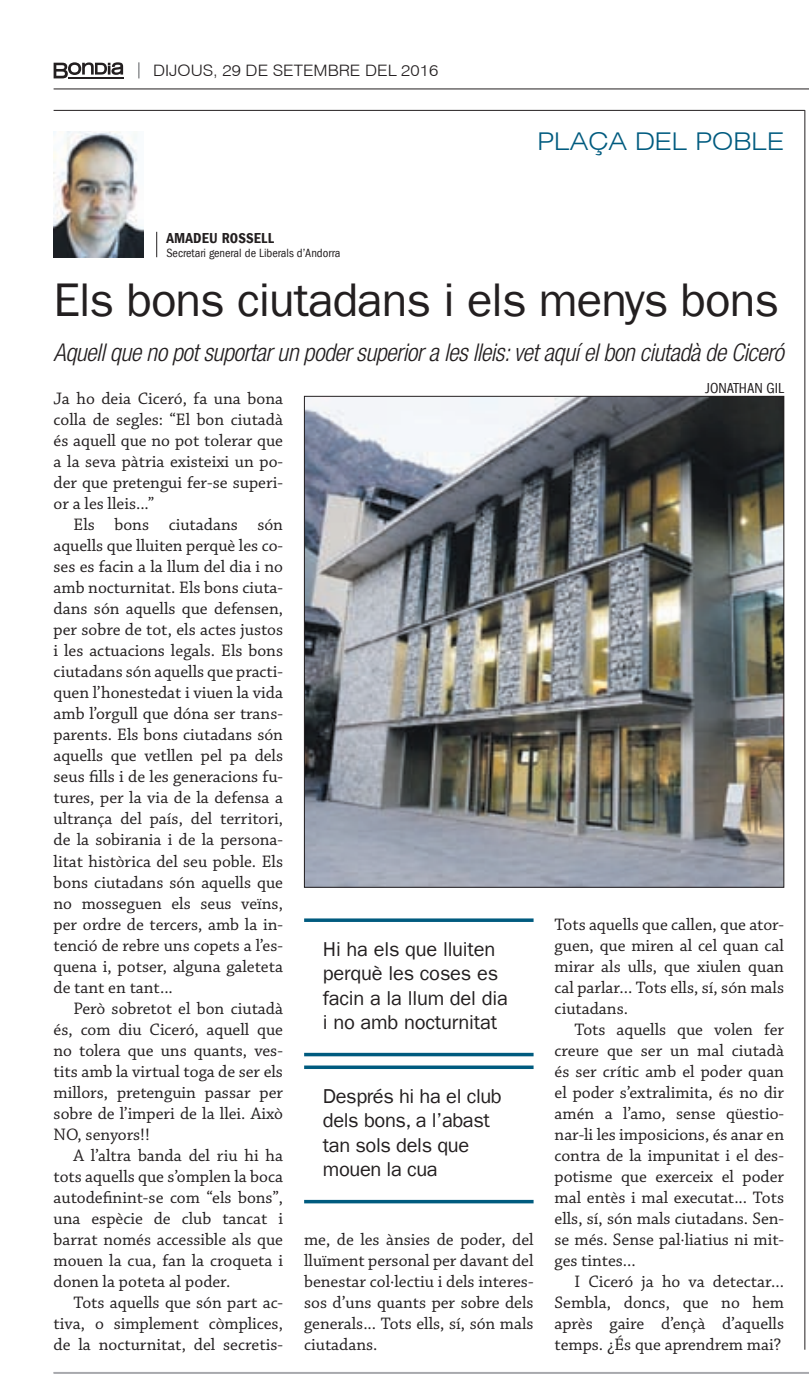
<style>
.page{position:relative;width:809px;height:1376px;background:#fff}
.page>*{position:absolute;margin:0;border:0;box-sizing:border-box;transform-origin:0 0}
.t1{font:47.25px "Franklin Gothic LT";letter-spacing:-.02em;color:#231f20}
.t2{font:italic 300 condensed 24.5px "Helvetica Neue LT Std";letter-spacing:-.02em;color:#231f20}
.t3{font:300 expanded 24.5px "Swiss 721 BT";color:#005b7f}
.t4{font:20.12px/24.5px "Franklin Gothic LT";letter-spacing:-.01em;color:#231f20}
.t5{font:17.5px/21px "Chaparral Pro";color:#231f20;text-align:justify}
.t6{font:300 15.75px "Swiss 721 BT";color:#231f20;scale:1.1 1}
.t7{font:600 condensed 14.88px "Franklin Gothic LT";letter-spacing:.01em;color:#231f20}
.t8{font:condensed 14.88px "Franklin Gothic LT";color:#231f20}
.t9{font:condensed 12.25px "Franklin Gothic LT";color:#231f20}
</style>
<div class="page">
<hr style="left:54px;top:89px;width:754px;height:1px;background:#231f20">
<svg style="left:138px;top:62px;width:1px;height:16px"></svg>
<svg style="left:54px;top:62px;width:69px;height:16px"></svg>
<hr style="left:54px;top:1371px;width:754px;height:2px;background:#a8a9ad">
<hr style="left:804px;top:110px;width:1px;height:1239px;background:#231f20">
<hr style="left:54px;top:110px;width:750px;height:1px;background:#231f20">
<svg style="left:304px;top:1199px;width:229px;height:4px"></svg>
<svg style="left:304px;top:1065px;width:229px;height:4px"></svg>
<svg style="left:304px;top:1052px;width:229px;height:4px"></svg>
<svg style="left:304px;top:918px;width:229px;height:4px"></svg>
<img style="left:306px;top:398px;width:475px;height:487px">
<img style="left:54px;top:131px;width:89px;height:126px">
<svg style="left:156px;top:232px;width:1px;height:25px"></svg>
<p class="t6" style="left:153px;top:61px;width:260px">DIJOUS, 29 DE SETEMBRE DEL 2016</p>
<p class="t7" style="left:166px;top:229px;width:109px">AMADEU ROSSELL</p>
<p class="t9" style="left:166px;top:246px;width:176px">Secretari general de liberals d’andorra</p>
<h2 class="t3" style="left:537px;top:126px;width:248px">PLAÇA DEL POBLE</h2>
<h1 class="t1" style="left:54px;top:272px;width:726px">Els bons ciutadans i els menys bons</h1>
<h2 class="t2" style="left:54px;top:338px;width:731px">Aquell que no pot suportar un poder superior a les lleis: vet aquí el bon ciutadà de Ciceró</h2>
<p class="t5" style="left:54px;top:389px;width:231px">Ja ho deia Ciceró, fa una bona colla de segles: “El bon ciutadà és aquell que no pot tolerar que a la seva pàtria existeixi un po&shy;der que pretengui fer-se superi&shy;or a les lleis...”</p>
<p class="t5" style="left:54px;top:515px;width:231px;text-indent:20px">Els bons ciutadans són aquells que lluiten perquè les co&shy;ses es facin a la llum del dia i no amb nocturnitat. Els bons ciuta&shy;dans són aquells que defensen, per sobre de tot, els actes justos i les actuacions legals. Els bons ciutadans són aquells que practi&shy;quen l’honestedat i viuen la vida amb l’orgull que dóna ser trans&shy;parents. Els bons ciutadans són aquells que vetllen pel pa dels seus fills i de les generacions fu&shy;tures, per la via de la defensa a ultrança del país, del territori, de la sobirania i de la persona&shy;litat històrica del seu poble. Els bons ciutadans són aquells que no mosseguen els seus veïns, per ordre de tercers, amb la in&shy;tenció de rebre uns copets a l’es&shy;quena i, potser, alguna galeteta de tant en tant...</p>
<p class="t5" style="left:54px;top:998px;width:231px;text-indent:20px">Però sobretot el bon ciutadà és, com diu Ciceró, aquell que no tolera que uns quants, ves&shy;tits amb la virtual toga de ser els millors, pretenguin passar per sobre de l’imperi de la llei. Això NO, senyors!!</p>
<p class="t5" style="left:54px;top:1145px;width:231px;text-indent:20px">A l’altra banda del riu hi ha tots aquells que s’omplen la boca autodefinint-se com “els bons”, una espècie de club tancat i barrat només accessible als que mouen la cua, fan la croqueta i donen la poteta al poder.</p>
<p class="t5" style="left:54px;top:1292px;width:231px;text-indent:20px">Tots aquells que són part ac&shy;tiva, o simplement còmplices, de la nocturnitat, del secretis-</p>
<p class="t4" style="left:323px;top:936px;width:186px">Hi ha els que lluiten perquè les coses es facin a la llum del dia i no amb nocturnitat</p>
<p class="t4" style="left:323px;top:1083px;width:180px">Després hi ha el club dels bons, a l’abast tan sols dels que mouen la cua</p>
<p class="t5" style="left:304px;top:1229px;width:231px">me, de les ànsies de poder, del lluïment personal per davant del benestar col·lectiu i dels interes&shy;sos d’uns quants per sobre dels generals... Tots ells, sí, són mals ciutadans.</p>
<p class="t8" style="left:705px;top:380px;width:80px">jonathan gil</p>
<p class="t5" style="left:554px;top:914px;width:231px">Tots aquells que callen, que ator&shy;guen, que miren al cel quan cal mirar als ulls, que xiulen quan cal parlar... Tots ells, sí, són mals ciutadans.</p>
<p class="t5" style="left:554px;top:1019px;width:231px;text-indent:20px">Tots aquells que volen fer creure que ser un mal ciutadà és ser crític amb el poder quan el poder s’extralimita, és no dir amén a l’amo, sense qüestio&shy;nar-li les imposicions, és anar en contra de la impunitat i el des&shy;potisme que exerceix el poder mal entès i mal executat... Tots ells, sí, són mals ciutadans. Sen&shy;se més. Sense pal·liatius ni mit&shy;ges tintes...</p>
<p class="t5" style="left:554px;top:1271px;width:231px;text-indent:20px">I Ciceró ja ho va detectar...<br>Sembla, doncs, que no hem après gaire d’ençà d’aquells temps. ¿És que aprendrem mai?</p>
</div>
